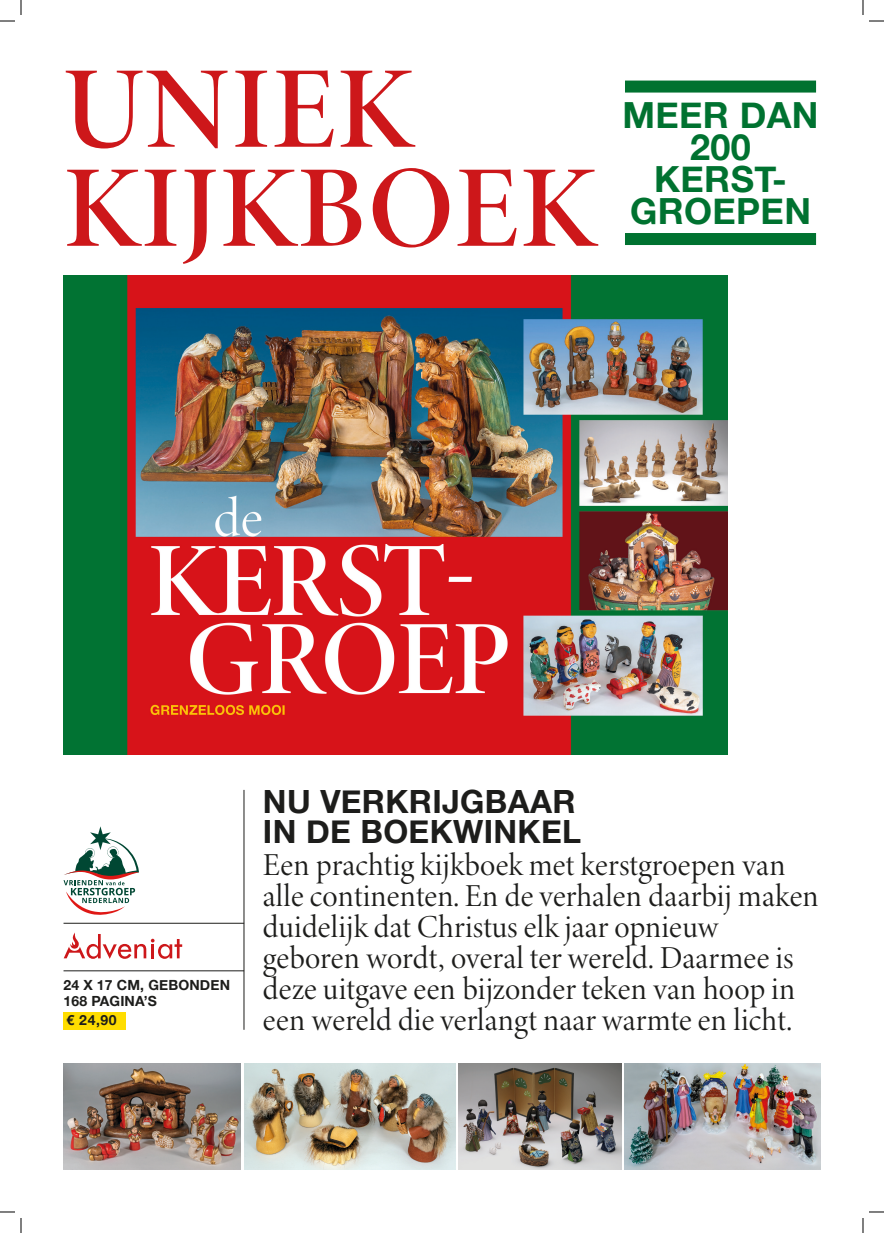
<style>
.page{position:relative;width:884px;height:1233px;background:#fff}
.page>*{position:absolute;margin:0;border:0;box-sizing:border-box;transform-origin:0 0}
.kerst_platte_tekst{font:117px "Minion Variable Concept";letter-spacing:.015em;color:#cd171a}
.kerst_tussenk_helv_r{font:700 36px "Helvetica Neue";letter-spacing:.01em;color:#007230}
.kerst_platte_tekst-2{font:32px/31px "Minion Variable Concept";letter-spacing:.005em;color:#1d1d1b}
.kerst_tussenk_helv_r-2{font:700 32px "Helvetica Neue";letter-spacing:.01em;color:#1d1d1b}
.kerst_tussenk_helv_r-3{font:700 14px "Helvetica Neue";letter-spacing:.01em;color:#1d1d1b}
</style>
<div class="page">
<div style="left:64px;top:1012px;width:62px;height:17px;background:#fd0"></div>
<svg style="left:64px;top:826px;width:75px;height:89px"></svg>
<svg style="left:64px;top:932px;width:118px;height:26px"></svg>
<hr style="left:64px;top:923px;width:180px;height:1px;background:#1d1d1b">
<hr style="left:64px;top:970px;width:180px;height:1px;background:#1d1d1b">
<hr style="left:244px;top:790px;width:1px;height:239px;background:#1d1d1b">
<img style="left:64px;top:1063px;width:177px;height:106px">
<img style="left:624px;top:1063px;width:196px;height:106px">
<img style="left:459px;top:1063px;width:162px;height:106px">
<img style="left:244px;top:1063px;width:211px;height:106px">
<img style="left:64px;top:275px;width:663px;height:479px">
<div style="left:625px;top:81px;width:191px;height:12px;background:#007230"></div>
<div style="left:625px;top:233px;width:191px;height:12px;background:#007230"></div>
<svg style="left:0;top:1211px;width:15px;height:1px"></svg>
<svg style="left:869px;top:1211px;width:15px;height:1px"></svg>
<svg style="left:0;top:0;width:22px;height:22px"></svg>
<svg style="left:20px;top:1218px;width:2px;height:15px"></svg>
<svg style="left:862px;top:0;width:22px;height:22px"></svg>
<svg style="left:862px;top:1218px;width:2px;height:15px"></svg>
<p class="kerst_platte_tekst" style="left:64px;top:27px;width:347px">UNIEK</p>
<p class="kerst_platte_tekst" style="left:64px;top:126px;width:530px">KIJKBOEK</p>
<p class="kerst_tussenk_helv_r" style="left:622px;top:87px;width:198px">MEER DAN</p>
<p class="kerst_tussenk_helv_r" style="left:690px;top:119px;width:62px">200</p>
<p class="kerst_tussenk_helv_r" style="left:654px;top:151px;width:134px">KERST-</p>
<p class="kerst_tussenk_helv_r" style="left:630px;top:183px;width:183px">GROEPEN</p>
<p class="kerst_tussenk_helv_r-2" style="left:263px;top:776px;width:314px">NU VERKRIJGBAAR</p>
<p class="kerst_tussenk_helv_r-2" style="left:263px;top:806px;width:320px">IN DE BOEKWINKEL</p>
<p class="kerst_tussenk_helv_r-3" style="left:64px;top:974px;width:168px">24 X 17 CM, GEBONDEN</p>
<p class="kerst_tussenk_helv_r-3" style="left:64px;top:990px;width:95px">168 PAGINA’S</p>
<p class="kerst_tussenk_helv_r-3" style="left:66px;top:1009px;width:52px">€ 24,90</p>
<p class="kerst_platte_tekst-2" style="left:263px;top:848px;width:557px">Een prachtig kijkboek met kerstgroepen van alle continenten. En de verhalen daarbij maken duidelijk dat Christus elk jaar opnieuw geboren wordt, overal ter wereld. Daarmee is deze uitgave een bijzonder teken van hoop in een wereld die verlangt naar warmte en licht.</p>
</div>
